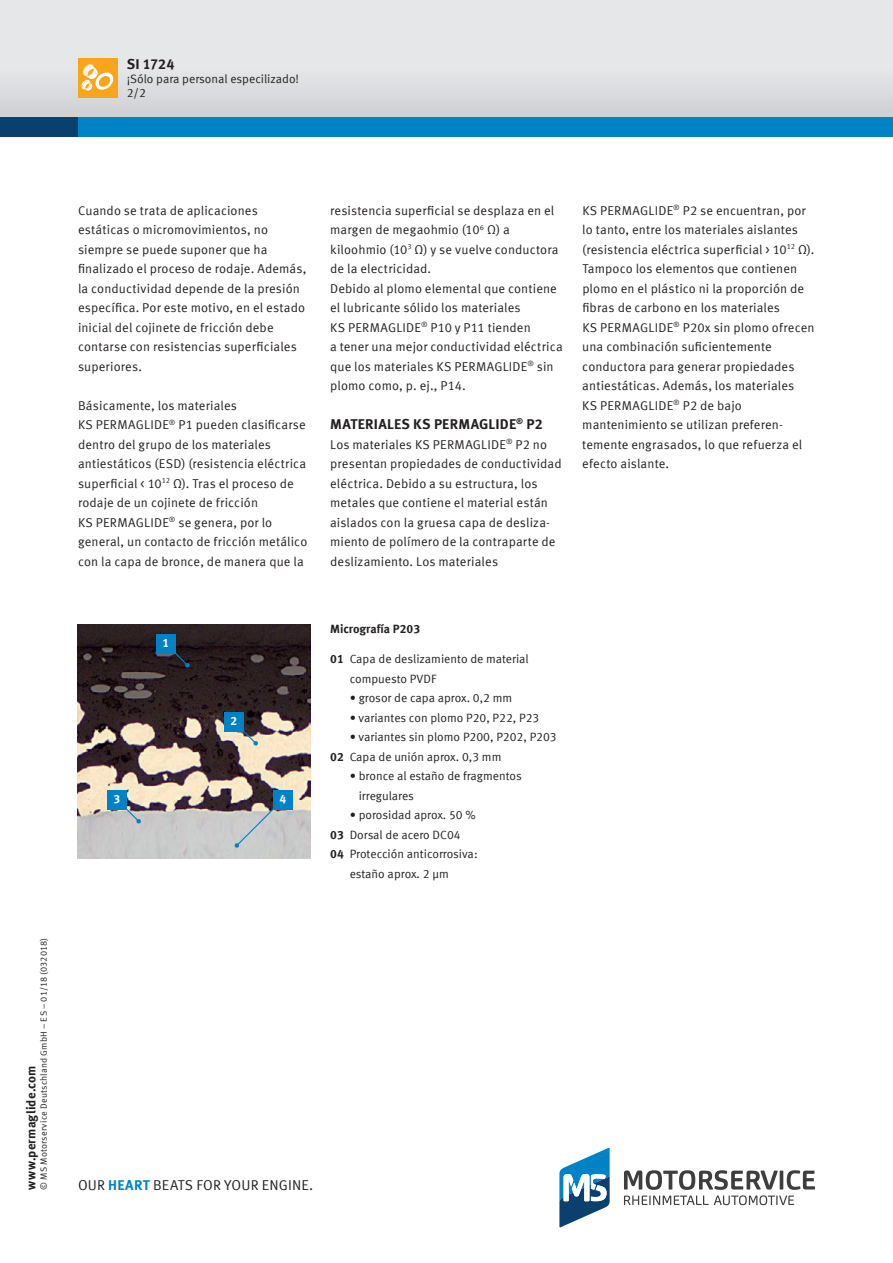
<style>
.page{position:relative;width:893px;height:1263px;background:#fff}
.page>*{position:absolute;margin:0;border:0;box-sizing:border-box;transform-origin:0 0}
.t1{font:700 14.25px "Meta Offc Pro";letter-spacing:.015em;color:#231f20}
.t2{font:14.25px "Meta Offc Pro Norm";letter-spacing:.01em;color:#231f20}
.t3{font:12.75px/19.5px "Meta Offc Pro Norm";letter-spacing:.01em;color:#231f20}
.t4{font:700 12.75px "Meta Offc Pro";letter-spacing:.01em;color:#231f20}
.t5{font:12px/19.5px "Meta Offc Pro Norm";color:#231f20}
.t6{font:700 12px "Meta Offc Pro";color:#231f20}
.t7{font:700 12px "Meta Offc Pro";color:#fff}
.t8{font:9px "Meta Offc Pro Norm";letter-spacing:.02em;color:#231f20}
.s1{font-family:"Meta Offc Pro";font-weight:700}
.s2{font-family:"Meta Offc Pro";font-weight:700;color:#0082c7}
</style>
<div class="page">
<svg style="left:624px;top:1170px;width:191px;height:35px"></svg>
<svg style="left:559px;top:1148px;width:51px;height:79px"></svg>
<div style="left:0;top:0;width:893px;height:127px;background:#e6e7e9"></div>
<div style="left:0;top:68px;width:893px;height:49px;background:#dadbde"></div>
<div style="left:0;top:117px;width:893px;height:19px;background:#09406e"></div>
<div style="left:78px;top:117px;width:815px;height:19px;background:#0082c7"></div>
<div style="left:78px;top:58px;width:39px;height:39px;background:#f9a51b"></div>
<svg style="left:81px;top:64px;width:33px;height:27px"></svg>
<img style="left:78px;top:624px;width:233px;height:234px">
<svg style="left:155px;top:633px;width:35px;height:35px"></svg>
<div style="left:156px;top:634px;width:19px;height:19px;background:#0082c7"></div>
<svg style="left:223px;top:711px;width:35px;height:35px"></svg>
<div style="left:224px;top:712px;width:20px;height:19px;background:#0082c7"></div>
<svg style="left:106px;top:789px;width:35px;height:35px"></svg>
<div style="left:107px;top:790px;width:20px;height:19px;background:#0082c7"></div>
<svg style="left:234px;top:789px;width:60px;height:59px;background:#adadad"></svg>
<div style="left:273px;top:790px;width:19px;height:19px;background:#0082c7"></div>
<p class="t1" style="left:127px;top:53px;width:49px">SI 1724</p>
<p class="t5" style="left:127px;top:82px;width:21px">2/2</p>
<p class="t5" style="left:127px;top:68px;width:174px">¡Sólo para personal especilizado!</p>
<p class="t8" style="left:37px;top:1189px;width:253px;rotate:-90deg">© MS Motorservice Deutschland GmbH – ES – 01/18 (032018)</p>
<p class="t4" style="left:21px;top:1189px;width:125px;rotate:-90deg">www.permaglide.com</p>
<p class="t3" style="left:78px;top:200px;width:230px">Cuando se trata de aplicaciones estáticas o micromovimientos, no siempre se puede suponer que ha finalizado el proceso de rodaje. Además, la conductividad depende de la presión específica. Por este motivo, en el estado inicial del cojinete de fricción debe contarse con resistencias superficiales superiores.</p>
<p class="t3" style="left:78px;top:394px;width:231px">Básicamente, los materiales<br>KS PERMAGLIDE<sup>®</sup> P1 pueden clasificarse dentro del grupo de los materiales antiestáticos (ESD) (resistencia eléctrica superficial &lt; 10<sup>12</sup> Ω). Tras el proceso de rodaje de un cojinete de fricción<br>KS PERMAGLIDE<sup>®</sup> se genera, por lo general, un contacto de fricción metálico con la capa de bronce, de manera que la</p>
<p class="t7" style="left:162px;top:633px;width:8px">1</p>
<p class="t7" style="left:231px;top:711px;width:8px">2</p>
<p class="t7" style="left:114px;top:789px;width:8px">3</p>
<p class="t7" style="left:279px;top:789px;width:8px">4</p>
<p class="t3" style="left:330px;top:200px;width:234px">resistencia superficial se desplaza en el margen de megaohmio (10<sup>6</sup> Ω) a kiloohmio (10<sup>3</sup> Ω) y se vuelve conductora de la electricidad.<br>Debido al plomo elemental que contiene el lubricante sólido los materiales<br>KS PERMAGLIDE<sup>®</sup> P10 y P11 tienden<br>a tener una mejor conductividad eléctrica que los materiales KS PERMAGLIDE<sup>®</sup> sin plomo como, p. ej., P14.</p>
<p class="t1" style="left:330px;top:413px;width:214px">MATERIALES KS PERMAGLIDE<sup>®</sup> P2</p>
<p class="t3" style="left:330px;top:434px;width:233px">Los materiales KS PERMAGLIDE<sup>®</sup> P2 no presentan propiedades de conductividad eléctrica. Debido a su estructura, los metales que contiene el material están aislados con la gruesa capa de desliza&shy;miento de polímero de la contraparte de deslizamiento. Los materiales</p>
<p class="t3" style="left:582px;top:200px;width:234px">KS PERMAGLIDE<sup>®</sup> P2 se encuentran, por lo tanto, entre los materiales aislantes (resistencia eléctrica superficial &gt; 10<sup>12</sup> Ω).<br>Tampoco los elementos que contienen plomo en el plástico ni la proporción de fibras de carbono en los materiales<br>KS PERMAGLIDE<sup>®</sup> P20x sin plomo ofrecen una combinación suficientemente conductora para generar propiedades antiestáticas. Además, los materiales<br>KS PERMAGLIDE<sup>®</sup> P2 de bajo mantenimiento se utilizan preferen&shy;temente engrasados, lo que refuerza el efecto aislante.</p>
<p class="t6" style="left:330px;top:620px;width:92px">Micrografía P203</p>
<p class="t5" style="left:350px;top:648px;width:181px;text-indent:-20px"><span class="s1">01</span> Capa de deslizamiento de material compuesto PVDF</p>
<p class="t5" style="left:350px;top:687px;width:164px">• grosor de capa aprox. 0,2 mm</p>
<p class="t5" style="left:350px;top:707px;width:191px">• variantes con plomo P20, P22, P23</p>
<p class="t5" style="left:330px;top:726px;width:228px;text-indent:20px">• variantes sin plomo P200, P202, P203<br><span class="s1">02</span> Capa de unión aprox. 0,3 mm</p>
<p class="t5" style="left:359px;top:765px;width:165px;text-indent:-9px">• bronce al estaño de fragmentos irregulares</p>
<p class="t5" style="left:350px;top:804px;width:128px">• porosidad aprox. 50 %</p>
<p class="t5" style="left:330px;top:824px;width:132px"><span class="s1">03</span> Dorsal de acero DC04</p>
<p class="t5" style="left:330px;top:843px;width:149px"><span class="s1">04</span> Protección anticorrosiva:</p>
<p class="t5" style="left:350px;top:863px;width:101px">estaño aprox. 2 µm</p>
<p class="t2" style="left:78px;top:1174px;width:237px">OUR <span class="s2">HEART</span> BEATS FOR YOUR ENGINE.</p>
</div>
